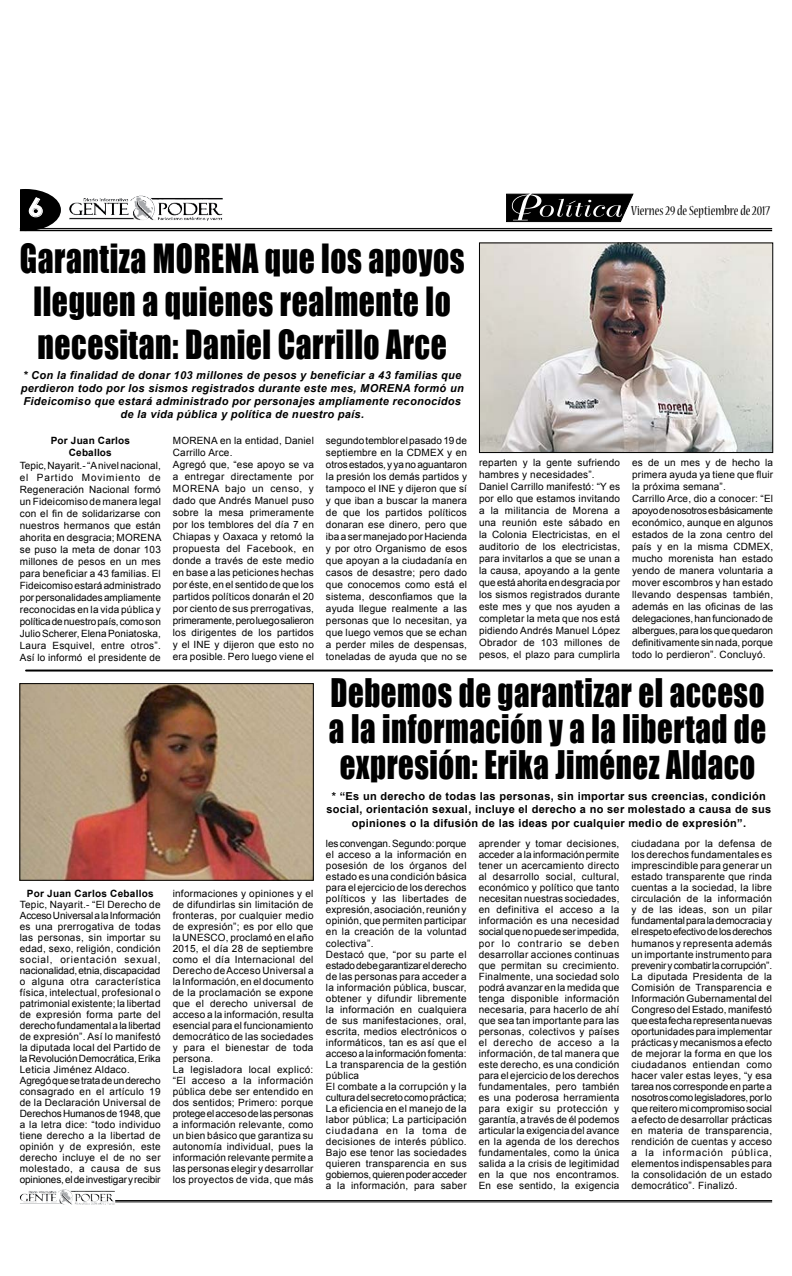
<style>
.page{position:relative;width:792px;height:1276px;background:#fff}
.page>*{position:absolute;margin:0;border:0;box-sizing:border-box;transform-origin:0 0}
.t1{font:37px/43px "Impact";letter-spacing:.02em;color:#000;text-align:center;scale:.85 1}
.t2{font:36.2px/36px "Impact";letter-spacing:.02em;color:#000;text-align:center;scale:.85 1}
.t3{font:700 25.2px "Century Gothic";color:#fff;scale:1.14 1}
.t4{font:condensed 14.6px "Nueva Std";color:#000}
.t5{font:italic 700 11px/13.2px "Arial";letter-spacing:.03em;color:#000;text-align:center}
.t6{font:700 11px/13.2px "Arial";letter-spacing:.03em;color:#000;text-align:center}
.t7{font:10px/11px "Arial";letter-spacing:.02em;color:#000}
.t8{font:700 10px/12.1px "Arial";letter-spacing:.02em;color:#000;text-align:center}
</style>
<div class="page">
<hr style="left:115px;top:1200px;width:657px;height:1px;background:#000">
<hr style="left:115px;top:1201px;width:657px;height:1px;background:#000">
<img style="left:130px;top:196px;width:24px;height:20px">
<svg style="left:20px;top:189px;width:41px;height:41px;background:#343434"></svg>
<hr style="left:20px;top:228px;width:752px;height:1px;background:#000">
<hr style="left:20px;top:230px;width:752px;height:1px;background:#000">
<img style="left:58px;top:1189px;width:14px;height:13px">
<svg style="left:506px;top:193px;width:128px;height:30px;background:#3c3c3c"></svg>
<hr style="left:26px;top:669px;width:746px;height:2px;background:#000">
<img style="left:481px;top:245px;width:290px;height:206px">
<div style="left:479px;top:243px;width:294px;height:210px;border:1px solid #000"></div>
<img style="left:21px;top:685px;width:291px;height:194px">
<div style="left:19px;top:683px;width:295px;height:198px;border:1px solid #000"></div>
<h3 class="t3" style="left:28px;top:188px;width:16px">6</h3>
<h3 class="t4" style="left:631px;top:203px;width:141px">Viernes 29 de Septiembre de 2017</h3>
<h1 class="t1" style="left:20px;top:236px;width:525px">Garantiza MORENA que los apoyos lleguen a quienes realmente lo necesitan: Daniel Carrillo Arce</h1>
<p class="t5" style="left:21px;top:368px;width:444px">* Con la finalidad de donar 103 millones de pesos y beneficiar a 43 familias que perdieron todo por los sismos registrados durante este mes, MORENA formó un Fideicomiso que estará administrado por personajes ampliamente reconocidos de la vida pública y política de nuestro país.</p>
<p class="t8" style="left:51px;top:435px;width:81px">Por Juan Carlos<br>Ceballos</p>
<p class="t7" style="left:20px;top:459px;width:143px;line-height:12px;text-align:justify">Tepic, Nayarit.- “A nivel nacional, el Partido Movimiento de Regeneración Nacional formó un Fideicomiso de manera legal con el fin de solidarizarse con nuestros hermanos que están ahorita en desgracia; MORENA se puso la meta de donar 103 millones de pesos en un mes para beneficiar a 43 familias. El Fideicomiso estará administrado por personalidades ampliamente reconocidas en la vida pública y política de nuestro país, como son Julio Scherer, Elena Poniatoska, Laura Esquivel, entre otros”.<br>Así lo informó el presidente de</p>
<p class="t7" style="left:173px;top:435px;width:143px;line-height:12px">MORENA en la entidad, Daniel<br>Carrillo Arce.<br>Agregó que, “ese apoyo se va a entregar directamente por<br>MORENA bajo un censo, y dado que Andrés Manuel puso sobre la mesa primeramente por los temblores del día 7 en<br>Chiapas y Oaxaca y retomó la propuesta del Facebook, en donde a través de este medio en base a las peticiones hechas por éste, en el sentido de que los partidos políticos donarán el 20 por ciento de sus prerrogativas, primeramente, pero luego salieron los dirigentes de los partidos y el INE y dijeron que esto no era posible. Pero luego viene el</p>
<p class="t7" style="left:326px;top:435px;width:143px;line-height:12px;text-align:justify">segundo temblor el pasado 19 de septiembre en la CDMEX y en otros estados, y ya no aguantaron la presión los demás partidos y tampoco el INE y dijeron que sí y que iban a buscar la manera de que los partidos políticos donaran ese dinero, pero que iba a ser manejado por Hacienda y por otro Organismo de esos que apoyan a la ciudadanía en casos de desastre; pero dado que conocemos como está el sistema, desconfiamos que la ayuda llegue realmente a las personas que lo necesitan, ya que luego vemos que se echan a perder miles de despensas, toneladas de ayuda que no se</p>
<p class="t7" style="left:479px;top:456px;width:143px;line-height:12px">reparten y la gente sufriendo hambres y necesidades”.<br>Daniel Carrillo manifestó: “Y es por ello que estamos invitando a la militancia de Morena a una reunión este sábado en la Colonia Electricistas, en el auditorio de los electricistas, para invitarlos a que se unan a la causa, apoyando a la gente que está ahorita en desgracia por los sismos registrados durante este mes y que nos ayuden a completar la meta que nos está pidiendo Andrés Manuel López<br>Obrador de 103 millones de pesos, el plazo para cumplirla</p>
<p class="t7" style="left:632px;top:456px;width:143px;line-height:12px">es de un mes y de hecho la primera ayuda ya tiene que fluir la próxima semana”.<br>Carrillo Arce, dio a conocer: “El apoyo de nosotros es básicamente económico, aunque en algunos estados de la zona centro del país y en la misma CDMEX, mucho morenista han estado yendo de manera voluntaria a mover escombros y han estado llevando despensas también, además en las oficinas de las delegaciones, han funcionado de albergues, para los que quedaron definitivamente sin nada, porque todo lo perdieron”. Concluyó.</p>
<h2 class="t2" style="left:329px;top:673px;width:516px">Debemos de garantizar el acceso a la información y a la libertad de expresión: Erika Jiménez Aldaco</h2>
<p class="t6" style="left:326px;top:790px;width:446px">* “Es un derecho de todas las personas, sin importar sus creencias, condición social, orientación sexual, incluye el derecho a no ser molestado a causa de sus opiniones o la difusión de las ideas por cualquier medio de expresión”.</p>
<p class="t8" style="left:27px;top:887px;width:128px">Por Juan Carlos Ceballos</p>
<p class="t7" style="left:20px;top:899px;width:142px">Tepic, Nayarit.- “El Derecho de<br>Acceso Universal a la Información es una prerrogativa de todas las personas, sin importar su edad, sexo, religión, condición social, orientación sexual, nacionalidad, etnia, discapacidad o alguna otra característica física, intelectual, profesional o patrimonial existente; la libertad de expresión forma parte del derecho fundamental a la libertad de expresión”. Así lo manifestó la diputada local del Partido de la Revolución Democrática, Erika<br>Leticia Jiménez Aldaco.<br>Agregó que se trata de un derecho consagrado en el artículo 19 de la Declaración Universal de<br>Derechos Humanos de 1948, que a la letra dice: “todo individuo tiene derecho a la libertad de opinión y de expresión, este derecho incluye el de no ser molestado, a causa de sus opiniones, el de investigar y recibir</p>
<p class="t7" style="left:173px;top:888px;width:142px">informaciones y opiniones y el de difundirlas sin limitación de fronteras, por cualquier medio de expresión”; es por ello que la UNESCO, proclamó en el año<br>2015, el día 28 de septiembre como el día Internacional del<br>Derecho de Acceso Universal a la Información, en el documento de la proclamación se expone que el derecho universal de acceso a la información, resulta esencial para el funcionamiento democrático de las sociedades y para el bienestar de toda persona.<br>La legisladora local explicó: “El acceso a la información pública debe ser entendido en dos sentidos; Primero: porque protege el acceso de las personas a información relevante, como un bien básico que garantiza su autonomía individual, pues la información relevante permite a las personas elegir y desarrollar los proyectos de vida, que más</p>
<p class="t7" style="left:326px;top:838px;width:142px">les convengan. Segundo: porque el acceso a la información en posesión de los órganos del estado es una condición básica para el ejercicio de los derechos políticos y las libertades de expresión, asociación, reunión y opinión, que permiten participar en la creación de la voluntad colectiva”.<br>Destacó que, “por su parte el estado debe garantizar el derecho de las personas para acceder a la información pública, buscar, obtener y difundir libremente la información en cualquiera de sus manifestaciones, oral, escrita, medios electrónicos o informáticos, tan es así que el acceso a la información fomenta:<br>La transparencia de la gestión pública<br>El combate a la corrupción y la cultura del secreto como práctica;<br>La eficiencia en el manejo de la labor pública; La participación ciudadana en la toma de decisiones de interés público.<br>Bajo ese tenor las sociedades quieren transparencia en sus gobiernos, quieren poder acceder a la información, para saber</p>
<p class="t7" style="left:479px;top:838px;width:142px;text-align:justify">aprender y tomar decisiones, acceder a la información permite tener un acercamiento directo al desarrollo social, cultural, económico y político que tanto necesitan nuestras sociedades, en definitiva el acceso a la información es una necesidad social que no puede ser impedida, por lo contrario se deben desarrollar acciones continuas que permitan su crecimiento.<br>Finalmente, una sociedad solo podrá avanzar en la medida que tenga disponible información necesaria, para hacerlo de ahí que sea tan importante para las personas, colectivos y países el derecho de acceso a la información, de tal manera que este derecho, es una condición para el ejercicio de los derechos fundamentales, pero también es una poderosa herramienta para exigir su protección y garantía, a través de él podemos articular la exigencia del avance en la agenda de los derechos fundamentales, como la única salida a la crisis de legitimidad en la que nos encontramos.<br>En ese sentido, la exigencia</p>
<p class="t7" style="left:631px;top:838px;width:142px;text-align:justify">ciudadana por la defensa de los derechos fundamentales es imprescindible para generar un estado transparente que rinda cuentas a la sociedad, la libre circulación de la información y de las ideas, son un pilar fundamental para la democracia y el respeto efectivo de los derechos humanos y representa además un importante instrumento para prevenir y combatir la corrupción”.<br>La diputada Presidenta de la Comisión de Transparencia e Información Gubernamental del Congreso del Estado, manifestó que esta fecha representa nuevas oportunidades para implementar prácticas y mecanismos a efecto de mejorar la forma en que los ciudadanos entiendan como hacer valer estas leyes, “y esa tarea nos corresponde en parte a nosotros como legisladores, por lo que reitero mi compromiso social a efecto de desarrollar prácticas en materia de transparencia, rendición de cuentas y acceso a la información pública, elementos indispensables para la consolidación de un estado democrático”. Finalizó.</p>
</div>
